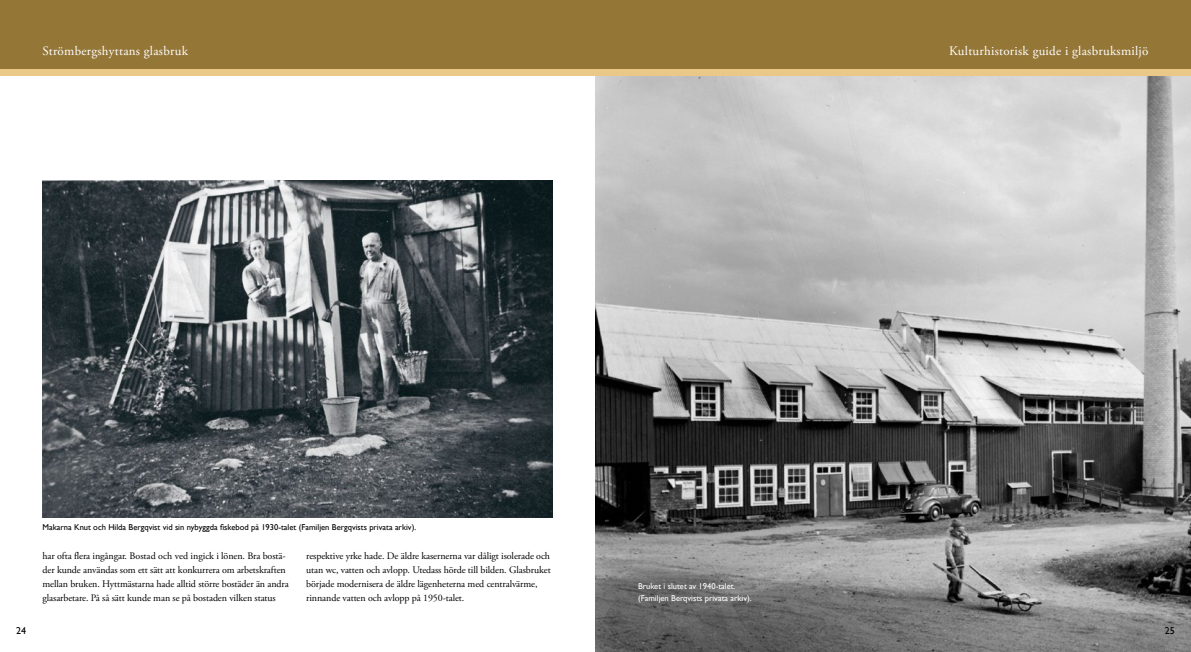
<style>
.page{position:relative;width:1191px;height:652px;background:#fff}
.page>*{position:absolute;margin:0;border:0;box-sizing:border-box;transform-origin:0 0}
.t1{font:13px "Adobe Garamond Pro";letter-spacing:.02em;color:#fff}
.Bröd{font:10px/14px "Adobe Garamond Pro";letter-spacing:-.01em;color:#000}
.t2{font:10px "Gill Sans";color:#000}
.Bildtext_vänster___F{font:8.5px "Gill Sans";color:#000}
.Bildtext_vänster___F-2{font:8.5px "Gill Sans";color:#fff}
</style>
<div class="page">
<img style="left:43px;top:180px;width:510px;height:338px">
<img style="left:595px;top:75px;width:596px;height:577px">
<div style="left:0;top:69px;width:1191px;height:6px;background:#eac887"></div>
<div style="left:0;top:0;width:1191px;height:69px;background:#947637"></div>
<h1 class="t1" style="left:43px;top:43px;width:147px">Strömbergshyttans glasbruk</h1>
<h1 class="t1" style="left:949px;top:43px;width:201px">Kulturhistorisk guide i glasbruksmiljö</h1>
<p class="Bildtext_vänster___F" style="left:43px;top:522px;width:375px">Makarna Knut och Hilda Bergqvist vid sin nybyggda fiskebod på 1930-talet (Familjen Bergqvists privata arkiv).</p>
<p class="Bröd" style="left:43px;top:549px;width:248px">har ofta flera ingångar. Bostad och ved ingick i lönen. Bra bostä&shy;der kunde användas som ett sätt att konkurrera om arbetskraften mellan bruken. Hyttmästarna hade alltid större bostäder än andra glasarbetare. På så sätt kunde man se på bostaden vilken status</p>
<p class="Bröd" style="left:306px;top:549px;width:246px">respektive yrke hade. De äldre kasernerna var dåligt isolerade och utan wc, vatten och avlopp. Utedass hörde till bilden. Glasbruket började modernisera de äldre lägenheterna med centralvärme, rinnande vatten och avlopp på 1950-talet.</p>
<p class="Bildtext_vänster___F-2" style="left:638px;top:581px;width:99px">Bruket i slutet av 1940-talet.</p>
<p class="Bildtext_vänster___F-2" style="left:638px;top:593px;width:115px">(Familjen Berqvists privata arkiv).</p>
<p class="t2" style="left:16px;top:625px;width:11px">24</p>
<p class="t2" style="left:1164px;top:625px;width:11px">25</p>
</div>
